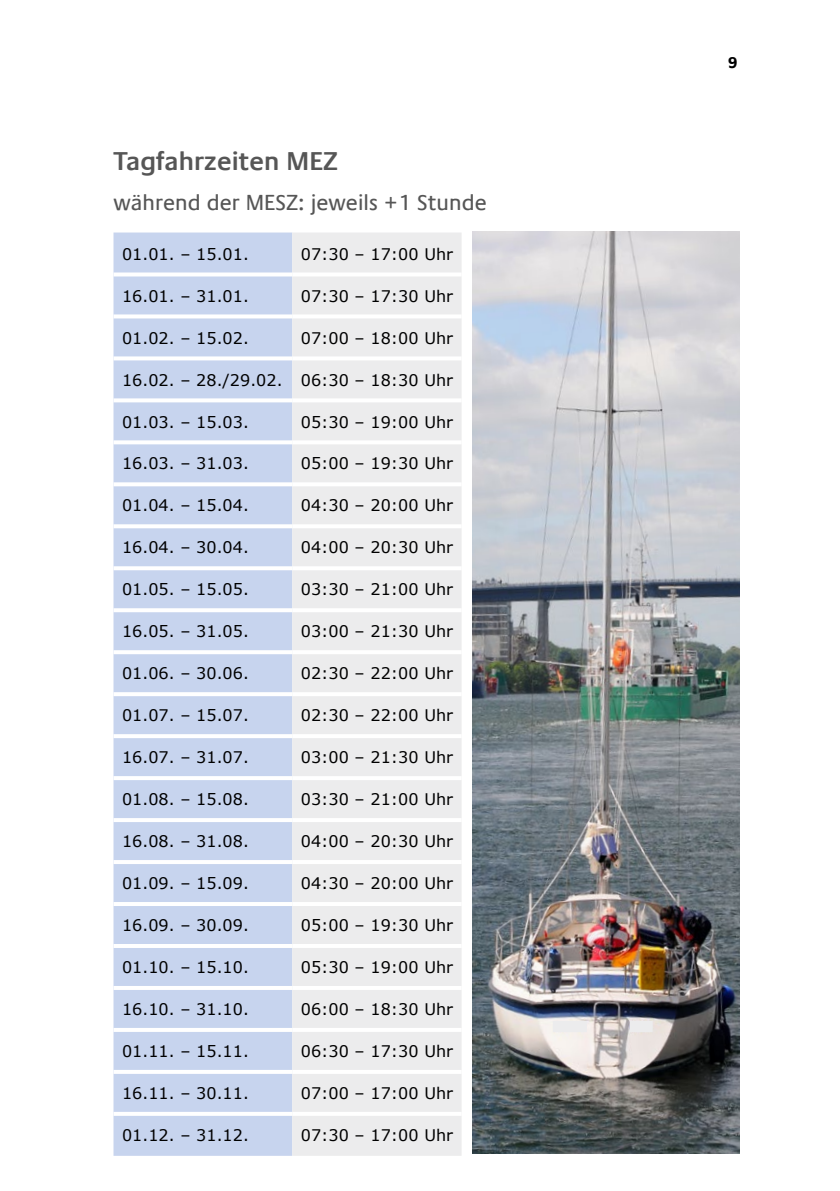
<style>
.page{position:relative;width:840px;height:1191px;background:#fff}
.page>*{position:absolute;margin:0;border:0;box-sizing:border-box;transform-origin:0 0}
.Headline_Innenseiten{font:600 26px "Praxis Com";letter-spacing:.005em;color:#565656}
.Zwischenüberschrift{font:22px "Praxis Com";letter-spacing:.005em;color:#565656}
.Fließtext_ohne_raste{font:16px "Verdana";letter-spacing:.005em;color:#000}
.t1{font:700 16px "Praxis Com";color:#000}
</style>
<div class="page">
<div style="left:113px;top:232px;width:179px;height:923px;background:#c7d4ee"></div>
<div style="left:292px;top:232px;width:169px;height:923px;background:#ececed"></div>
<svg style="left:113px;top:272px;width:179px;height:4px"></svg>
<hr style="left:292px;top:272px;width:169px;height:4px;background:#fff">
<svg style="left:113px;top:314px;width:179px;height:4px"></svg>
<hr style="left:292px;top:314px;width:169px;height:4px;background:#fff">
<svg style="left:113px;top:356px;width:179px;height:4px"></svg>
<hr style="left:292px;top:356px;width:169px;height:4px;background:#fff">
<svg style="left:113px;top:398px;width:179px;height:4px"></svg>
<hr style="left:292px;top:398px;width:169px;height:4px;background:#fff">
<svg style="left:113px;top:440px;width:179px;height:4px"></svg>
<hr style="left:292px;top:440px;width:169px;height:4px;background:#fff">
<svg style="left:113px;top:482px;width:179px;height:4px"></svg>
<hr style="left:292px;top:482px;width:169px;height:4px;background:#fff">
<svg style="left:113px;top:524px;width:179px;height:4px"></svg>
<hr style="left:292px;top:524px;width:169px;height:4px;background:#fff">
<svg style="left:113px;top:566px;width:179px;height:4px"></svg>
<hr style="left:292px;top:566px;width:169px;height:4px;background:#fff">
<svg style="left:113px;top:608px;width:179px;height:4px"></svg>
<hr style="left:292px;top:608px;width:169px;height:4px;background:#fff">
<hr style="left:113px;top:650px;width:179px;height:4px;background:#fff">
<hr style="left:292px;top:650px;width:169px;height:4px;background:#fff">
<hr style="left:113px;top:692px;width:179px;height:4px;background:#fff">
<hr style="left:292px;top:692px;width:169px;height:4px;background:#fff">
<hr style="left:113px;top:734px;width:179px;height:4px;background:#fff">
<hr style="left:292px;top:734px;width:169px;height:4px;background:#fff">
<hr style="left:113px;top:776px;width:179px;height:4px;background:#fff">
<hr style="left:292px;top:776px;width:169px;height:4px;background:#fff">
<hr style="left:113px;top:818px;width:179px;height:4px;background:#fff">
<hr style="left:292px;top:818px;width:169px;height:4px;background:#fff">
<hr style="left:113px;top:860px;width:179px;height:4px;background:#fff">
<hr style="left:292px;top:860px;width:169px;height:4px;background:#fff">
<hr style="left:113px;top:902px;width:179px;height:4px;background:#fff">
<hr style="left:292px;top:902px;width:169px;height:4px;background:#fff">
<hr style="left:113px;top:944px;width:179px;height:4px;background:#fff">
<hr style="left:292px;top:944px;width:169px;height:4px;background:#fff">
<hr style="left:113px;top:986px;width:179px;height:4px;background:#fff">
<hr style="left:292px;top:986px;width:169px;height:4px;background:#fff">
<hr style="left:113px;top:1028px;width:179px;height:4px;background:#fff">
<hr style="left:292px;top:1028px;width:169px;height:4px;background:#fff">
<svg style="left:113px;top:1069px;width:179px;height:4px"></svg>
<svg style="left:292px;top:1069px;width:169px;height:4px"></svg>
<svg style="left:113px;top:1111px;width:179px;height:4px"></svg>
<svg style="left:292px;top:1111px;width:169px;height:4px"></svg>
<img style="left:472px;top:231px;width:266px;height:922px">
<div style="left:552px;top:1020px;width:34px;height:12px;background:#ececed"></div>
<div style="left:629px;top:1020px;width:23px;height:12px;background:#ececed;border:2px solid #ececed"></div>
<h3 class="Headline_Innenseiten" style="left:113px;top:146px;width:226px">Tagfahrzeiten MEZ</h3>
<h4 class="Zwischenüberschrift" style="left:113px;top:190px;width:374px">während der MESZ: jeweils +1 Stunde</h4>
<p class="Fließtext_ohne_raste" style="left:122px;top:243px;width:128px">01.01. – 15.01.</p>
<p class="Fließtext_ohne_raste" style="left:300px;top:243px;width:154px">07:30 – 17:00 Uhr</p>
<p class="Fließtext_ohne_raste" style="left:122px;top:285px;width:128px">16.01. – 31.01.</p>
<p class="Fließtext_ohne_raste" style="left:300px;top:285px;width:154px">07:30 – 17:30 Uhr</p>
<p class="Fließtext_ohne_raste" style="left:122px;top:327px;width:128px">01.02. – 15.02.</p>
<p class="Fließtext_ohne_raste" style="left:300px;top:327px;width:154px">07:00 – 18:00 Uhr</p>
<p class="Fließtext_ohne_raste" style="left:122px;top:369px;width:162px">16.02. – 28./29.02.</p>
<p class="Fließtext_ohne_raste" style="left:300px;top:369px;width:154px">06:30 – 18:30 Uhr</p>
<p class="Fließtext_ohne_raste" style="left:122px;top:411px;width:128px">01.03. – 15.03.</p>
<p class="Fließtext_ohne_raste" style="left:300px;top:411px;width:154px">05:30 – 19:00 Uhr</p>
<p class="Fließtext_ohne_raste" style="left:122px;top:452px;width:128px">16.03. – 31.03.</p>
<p class="Fließtext_ohne_raste" style="left:300px;top:452px;width:154px">05:00 – 19:30 Uhr</p>
<p class="Fließtext_ohne_raste" style="left:122px;top:494px;width:128px">01.04. – 15.04.</p>
<p class="Fließtext_ohne_raste" style="left:300px;top:494px;width:154px">04:30 – 20:00 Uhr</p>
<p class="Fließtext_ohne_raste" style="left:122px;top:536px;width:128px">16.04. – 30.04.</p>
<p class="Fließtext_ohne_raste" style="left:300px;top:536px;width:154px">04:00 – 20:30 Uhr</p>
<p class="Fließtext_ohne_raste" style="left:122px;top:578px;width:128px">01.05. – 15.05.</p>
<p class="Fließtext_ohne_raste" style="left:300px;top:578px;width:154px">03:30 – 21:00 Uhr</p>
<p class="Fließtext_ohne_raste" style="left:122px;top:620px;width:128px">16.05. – 31.05.</p>
<p class="Fließtext_ohne_raste" style="left:300px;top:620px;width:154px">03:00 – 21:30 Uhr</p>
<p class="Fließtext_ohne_raste" style="left:122px;top:662px;width:128px">01.06. – 30.06.</p>
<p class="Fließtext_ohne_raste" style="left:300px;top:662px;width:154px">02:30 – 22:00 Uhr</p>
<p class="Fließtext_ohne_raste" style="left:122px;top:704px;width:128px">01.07. – 15.07.</p>
<p class="Fließtext_ohne_raste" style="left:300px;top:704px;width:154px">02:30 – 22:00 Uhr</p>
<p class="Fließtext_ohne_raste" style="left:122px;top:746px;width:128px">16.07. – 31.07.</p>
<p class="Fließtext_ohne_raste" style="left:300px;top:746px;width:154px">03:00 – 21:30 Uhr</p>
<p class="Fließtext_ohne_raste" style="left:122px;top:788px;width:128px">01.08. – 15.08.</p>
<p class="Fließtext_ohne_raste" style="left:300px;top:788px;width:154px">03:30 – 21:00 Uhr</p>
<p class="Fließtext_ohne_raste" style="left:122px;top:830px;width:128px">16.08. – 31.08.</p>
<p class="Fließtext_ohne_raste" style="left:300px;top:830px;width:154px">04:00 – 20:30 Uhr</p>
<p class="Fließtext_ohne_raste" style="left:122px;top:872px;width:128px">01.09. – 15.09.</p>
<p class="Fließtext_ohne_raste" style="left:300px;top:872px;width:154px">04:30 – 20:00 Uhr</p>
<p class="Fließtext_ohne_raste" style="left:122px;top:914px;width:128px">16.09. – 30.09.</p>
<p class="Fließtext_ohne_raste" style="left:300px;top:914px;width:154px">05:00 – 19:30 Uhr</p>
<p class="Fließtext_ohne_raste" style="left:122px;top:956px;width:128px">01.10. – 15.10.</p>
<p class="Fließtext_ohne_raste" style="left:300px;top:956px;width:154px">05:30 – 19:00 Uhr</p>
<p class="Fließtext_ohne_raste" style="left:122px;top:998px;width:128px">16.10. – 31.10.</p>
<p class="Fließtext_ohne_raste" style="left:300px;top:998px;width:154px">06:00 – 18:30 Uhr</p>
<p class="Fließtext_ohne_raste" style="left:122px;top:1040px;width:128px">01.11. – 15.11.</p>
<p class="Fließtext_ohne_raste" style="left:300px;top:1040px;width:154px">06:30 – 17:30 Uhr</p>
<p class="Fließtext_ohne_raste" style="left:122px;top:1082px;width:128px">16.11. – 30.11.</p>
<p class="Fließtext_ohne_raste" style="left:300px;top:1082px;width:154px">07:00 – 17:00 Uhr</p>
<p class="Fließtext_ohne_raste" style="left:122px;top:1124px;width:128px">01.12. – 31.12.</p>
<p class="Fließtext_ohne_raste" style="left:300px;top:1124px;width:154px">07:30 – 17:00 Uhr</p>
<p class="t1" style="left:727px;top:53px;width:11px">9</p>
</div>
